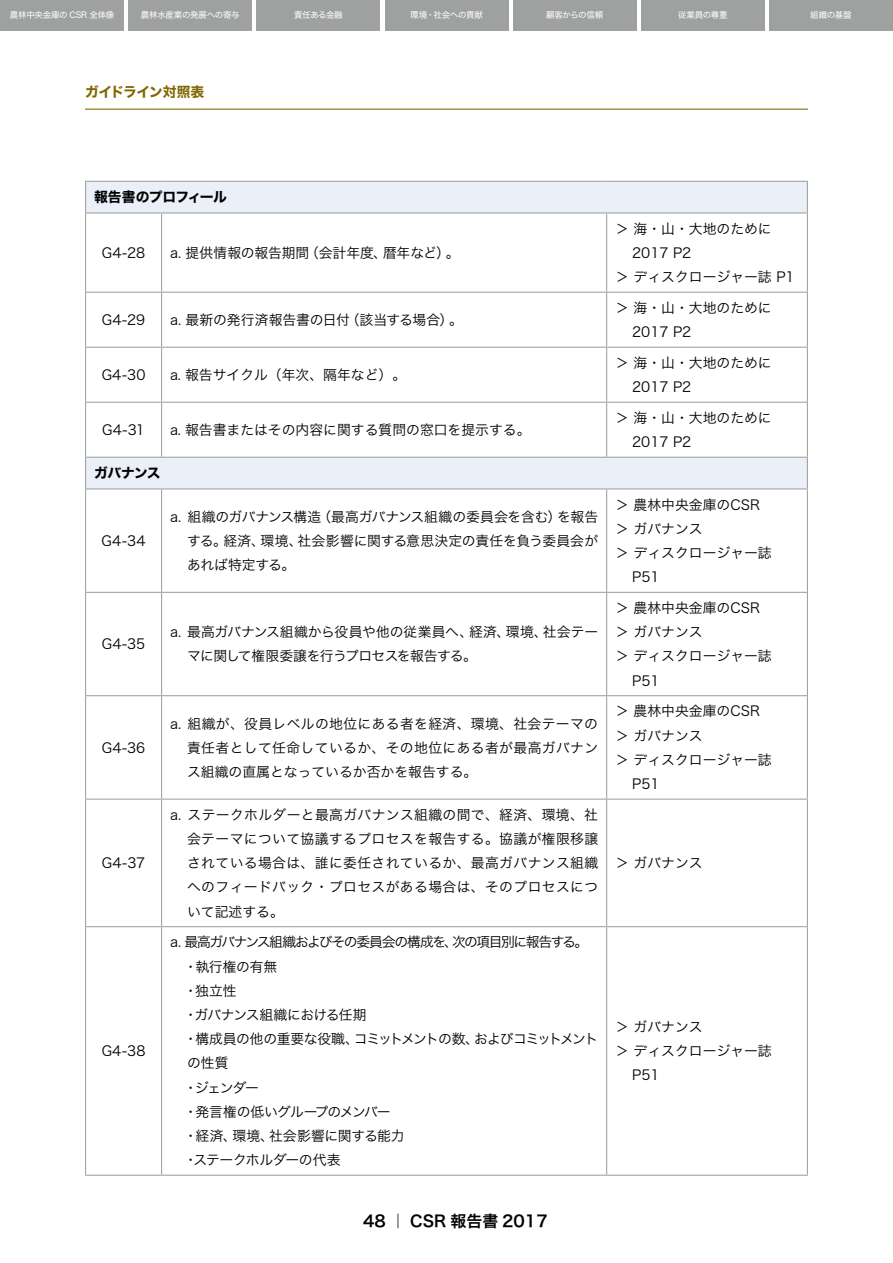
<style>
.page{position:relative;width:893px;height:1263px;background:#fff}
.page>*{position:absolute;margin:0;border:0;box-sizing:border-box;transform-origin:0 0}
.t1{font:15.9px "Hira Kaku DS W6";color:#000}
.t2{font:13.8px/24.2px "Hira Kaku DS W3";color:#000}
.t3{font:13.8px/24.2px "Hira Kaku DS W3";letter-spacing:-.02em;color:#000}
.t4{font:13.8px "Hira Kaku DS W3";letter-spacing:-.105em;color:#000}
.t5{font:13.8px "Hira Kaku DS W3";letter-spacing:-.07em;color:#000}
.t6{font:13.8px "Hira Kaku DS W3";letter-spacing:-.055em;color:#000}
.t7{font:13.8px "Hira Kaku DS W7";letter-spacing:-.045em;color:#000}
.t8{font:13.8px "Hira Kaku DS W3";letter-spacing:-.045em;color:#000}
.t9{font:13.8px "Hira Kaku DS W7";letter-spacing:-.035em;color:#806600}
.t10{font:8.55px "Hiragino Sans W4";letter-spacing:-.03em;color:#fff}
</style>
<div class="page">
<div style="left:0;top:0;width:124px;height:30px;background:#9fa0a0"></div>
<div style="left:128px;top:0;width:124px;height:30px;background:#9fa0a0"></div>
<div style="left:256px;top:0;width:124px;height:30px;background:#9fa0a0"></div>
<div style="left:385px;top:0;width:123px;height:30px;background:#9fa0a0"></div>
<div style="left:513px;top:0;width:124px;height:30px;background:#9fa0a0"></div>
<div style="left:641px;top:0;width:124px;height:30px;background:#9fa0a0"></div>
<div style="left:769px;top:0;width:124px;height:30px;background:#9fa0a0"></div>
<hr style="left:85px;top:109px;width:723px;height:1px;background:#806600">
<svg style="left:86px;top:182px;width:721px;height:306px"></svg>
<hr style="left:85px;top:181px;width:77px;height:1px;background:#9fa0a0">
<hr style="left:85px;top:182px;width:1px;height:30px;background:#9fa0a0">
<hr style="left:162px;top:181px;width:445px;height:1px;background:#9fa0a0">
<hr style="left:607px;top:181px;width:201px;height:1px;background:#9fa0a0">
<hr style="left:807px;top:182px;width:1px;height:30px;background:#9fa0a0">
<hr style="left:85px;top:212px;width:77px;height:1px;background:#9fa0a0">
<hr style="left:85px;top:213px;width:1px;height:79px;background:#9fa0a0">
<hr style="left:162px;top:212px;width:445px;height:1px;background:#9fa0a0">
<hr style="left:161px;top:213px;width:1px;height:79px;background:#9fa0a0">
<hr style="left:607px;top:212px;width:201px;height:1px;background:#9fa0a0">
<hr style="left:606px;top:213px;width:1px;height:79px;background:#9fa0a0">
<hr style="left:807px;top:213px;width:1px;height:79px;background:#9fa0a0">
<hr style="left:85px;top:292px;width:77px;height:1px;background:#9fa0a0">
<hr style="left:85px;top:293px;width:1px;height:54px;background:#9fa0a0">
<hr style="left:162px;top:292px;width:445px;height:1px;background:#9fa0a0">
<hr style="left:161px;top:293px;width:1px;height:54px;background:#9fa0a0">
<hr style="left:607px;top:292px;width:201px;height:1px;background:#9fa0a0">
<hr style="left:606px;top:293px;width:1px;height:54px;background:#9fa0a0">
<hr style="left:807px;top:293px;width:1px;height:54px;background:#9fa0a0">
<hr style="left:85px;top:347px;width:77px;height:1px;background:#9fa0a0">
<hr style="left:85px;top:348px;width:1px;height:54px;background:#9fa0a0">
<hr style="left:162px;top:347px;width:445px;height:1px;background:#9fa0a0">
<hr style="left:161px;top:348px;width:1px;height:54px;background:#9fa0a0">
<hr style="left:607px;top:347px;width:201px;height:1px;background:#9fa0a0">
<hr style="left:606px;top:348px;width:1px;height:54px;background:#9fa0a0">
<hr style="left:807px;top:348px;width:1px;height:54px;background:#9fa0a0">
<hr style="left:85px;top:402px;width:77px;height:1px;background:#9fa0a0">
<hr style="left:85px;top:403px;width:1px;height:54px;background:#9fa0a0">
<hr style="left:162px;top:402px;width:445px;height:1px;background:#9fa0a0">
<hr style="left:161px;top:403px;width:1px;height:54px;background:#9fa0a0">
<hr style="left:607px;top:402px;width:201px;height:1px;background:#9fa0a0">
<hr style="left:606px;top:403px;width:1px;height:54px;background:#9fa0a0">
<hr style="left:807px;top:403px;width:1px;height:54px;background:#9fa0a0">
<hr style="left:85px;top:457px;width:77px;height:1px;background:#9fa0a0">
<hr style="left:85px;top:458px;width:1px;height:30px;background:#9fa0a0">
<hr style="left:162px;top:457px;width:445px;height:1px;background:#9fa0a0">
<hr style="left:607px;top:457px;width:201px;height:1px;background:#9fa0a0">
<hr style="left:807px;top:458px;width:1px;height:30px;background:#9fa0a0">
<hr style="left:85px;top:488px;width:77px;height:1px;background:#9fa0a0">
<hr style="left:85px;top:489px;width:1px;height:103px;background:#9fa0a0">
<hr style="left:162px;top:488px;width:445px;height:1px;background:#9fa0a0">
<hr style="left:161px;top:489px;width:1px;height:103px;background:#9fa0a0">
<hr style="left:607px;top:488px;width:201px;height:1px;background:#9fa0a0">
<hr style="left:606px;top:489px;width:1px;height:103px;background:#9fa0a0">
<hr style="left:807px;top:489px;width:1px;height:103px;background:#9fa0a0">
<hr style="left:85px;top:592px;width:77px;height:1px;background:#9fa0a0">
<hr style="left:85px;top:593px;width:1px;height:102px;background:#9fa0a0">
<hr style="left:162px;top:592px;width:445px;height:1px;background:#9fa0a0">
<hr style="left:161px;top:593px;width:1px;height:102px;background:#9fa0a0">
<hr style="left:607px;top:592px;width:201px;height:1px;background:#9fa0a0">
<hr style="left:606px;top:593px;width:1px;height:102px;background:#9fa0a0">
<hr style="left:807px;top:593px;width:1px;height:102px;background:#9fa0a0">
<hr style="left:85px;top:695px;width:77px;height:1px;background:#9fa0a0">
<hr style="left:85px;top:696px;width:1px;height:102px;background:#9fa0a0">
<hr style="left:162px;top:695px;width:445px;height:1px;background:#9fa0a0">
<hr style="left:161px;top:696px;width:1px;height:102px;background:#9fa0a0">
<hr style="left:607px;top:695px;width:201px;height:1px;background:#9fa0a0">
<hr style="left:606px;top:696px;width:1px;height:102px;background:#9fa0a0">
<hr style="left:807px;top:696px;width:1px;height:102px;background:#9fa0a0">
<hr style="left:85px;top:798px;width:77px;height:2px;background:#9fa0a0">
<hr style="left:85px;top:800px;width:1px;height:126px;background:#9fa0a0">
<hr style="left:162px;top:798px;width:445px;height:2px;background:#9fa0a0">
<hr style="left:161px;top:800px;width:1px;height:126px;background:#9fa0a0">
<hr style="left:607px;top:798px;width:201px;height:2px;background:#9fa0a0">
<hr style="left:606px;top:800px;width:1px;height:126px;background:#9fa0a0">
<hr style="left:807px;top:800px;width:1px;height:126px;background:#9fa0a0">
<hr style="left:85px;top:926px;width:77px;height:1px;background:#9fa0a0">
<hr style="left:85px;top:927px;width:1px;height:248px;background:#9fa0a0">
<hr style="left:162px;top:926px;width:445px;height:1px;background:#9fa0a0">
<hr style="left:161px;top:927px;width:1px;height:248px;background:#9fa0a0">
<hr style="left:607px;top:926px;width:201px;height:1px;background:#9fa0a0">
<hr style="left:606px;top:927px;width:1px;height:248px;background:#9fa0a0">
<hr style="left:807px;top:927px;width:1px;height:248px;background:#9fa0a0">
<hr style="left:85px;top:1175px;width:77px;height:1px;background:#9fa0a0">
<hr style="left:162px;top:1175px;width:445px;height:1px;background:#9fa0a0">
<hr style="left:607px;top:1175px;width:201px;height:1px;background:#9fa0a0">
<p class="t10" style="left:10px;top:8px;width:106px">農林中央金庫の CSR 全体像</p>
<p class="t10" style="left:141px;top:8px;width:100px">農林水産業の発展への寄与</p>
<p class="t10" style="left:294px;top:8px;width:50px">責任ある金融</p>
<p class="t10" style="left:410px;top:8px;width:74px">環境・社会への貢献</p>
<p class="t10" style="left:546px;top:8px;width:59px">顧客からの信頼</p>
<p class="t10" style="left:678px;top:8px;width:51px">従業員の尊重</p>
<p class="t10" style="left:810px;top:8px;width:43px">組織の基盤</p>
<p class="t9" style="left:85px;top:82px;width:121px">ガイドライン対照表</p>
<p class="t7" style="left:94px;top:187px;width:134px">報告書のプロフィール</p>
<p class="t2" style="left:102px;top:240px;width:45px">G4-28</p>
<p class="t2" style="left:170px;top:240px;width:291px">a. 提供情報の報告期間（会計年度、暦年など）。</p>
<p class="t2" style="left:102px;top:308px;width:45px">G4-29</p>
<p class="t2" style="left:170px;top:308px;width:294px">a. 最新の発行済報告書の日付（該当する場合）。</p>
<p class="t2" style="left:102px;top:363px;width:45px">G4-30</p>
<p class="t2" style="left:170px;top:363px;width:238px">a. 報告サイクル（年次、隔年など）。</p>
<p class="t2" style="left:102px;top:418px;width:44px">G4-31</p>
<p class="t2" style="left:170px;top:418px;width:362px">a. 報告書またはその内容に関する質問の窓口を提示する。</p>
<p class="t7" style="left:94px;top:463px;width:68px">ガバナンス</p>
<p class="t2" style="left:102px;top:528px;width:45px">G4-34</p>
<p class="t2" style="left:187px;top:504px;width:413px;text-align:justify;text-indent:-17px">a. 組織のガバナンス構造（最高ガバナンス組織の委員会を含む）を報告する。経済、環境、社会影響に関する意思決定の責任を負う委員会があれば特定する。</p>
<p class="t2" style="left:102px;top:632px;width:45px">G4-35</p>
<p class="t3" style="left:187px;top:620px;width:413px;text-indent:-17px">a. 最高ガバナンス組織から役員や他の従業員へ、経済、環境、社会テーマに関して権限委譲を行うプロセスを報告する。</p>
<p class="t2" style="left:102px;top:735px;width:45px">G4-36</p>
<p class="t2" style="left:102px;top:851px;width:45px">G4-37</p>
<p class="t2" style="left:102px;top:1039px;width:45px">G4-38</p>
<p class="t2" style="left:187px;top:711px;width:413px;text-align:justify;text-indent:-17px">a. 組織が、役員レベルの地位にある者を経済、環境、社会テーマの責任者として任命しているか、その地位にある者が最高ガバナンス組織の直属となっているか否かを報告する。</p>
<p class="t2" style="left:187px;top:802px;width:413px;text-align:justify;text-indent:-17px">a. ステークホルダーと最高ガバナンス組織の間で、経済、環境、社会テーマについて協議するプロセスを報告する。協議が権限移譲されている場合は、誰に委任されているか、最高ガバナンス組織へのフィードバック・プロセスがある場合は、そのプロセスについて記述する。</p>
<p class="t4" style="left:170px;top:933px;width:420px">a. 最高ガバナンス組織およびその委員会の構成を、次の項目別に報告する。</p>
<p class="t2" style="left:170px;top:954px;width:109px">　・執行権の有無</p>
<p class="t2" style="left:170px;top:978px;width:68px">　・独立性</p>
<p class="t8" style="left:170px;top:1006px;width:198px">　・ガバナンス組織における任期</p>
<p class="t5" style="left:170px;top:1030px;width:430px">　・構成員の他の重要な役職、コミットメントの数、およびコミットメント</p>
<p class="t2" style="left:187px;top:1051px;width:43px">の性質</p>
<p class="t2" style="left:170px;top:1075px;width:90px">　・ジェンダー</p>
<p class="t6" style="left:170px;top:1103px;width:222px">　・発言権の低いグループのメンバー</p>
<p class="t2" style="left:170px;top:1123px;width:236px">　・経済、環境、社会影響に関する能力</p>
<p class="t3" style="left:170px;top:1148px;width:172px">　・ステークホルダーの代表</p>
<p class="t1" style="left:363px;top:1210px;width:186px">48 ｜ CSR 報告書 2017</p>
<p class="t2" style="left:615px;top:216px;width:158px">＞ 海・山・大地のために</p>
<p class="t2" style="left:632px;top:240px;width:61px">2017 P2</p>
<p class="t2" style="left:615px;top:265px;width:181px">＞ ディスクロージャー誌 P1</p>
<p class="t2" style="left:632px;top:295px;width:141px;text-indent:-17px">＞ 海・山・大地のために<br>2017 P2</p>
<p class="t2" style="left:632px;top:350px;width:141px;text-indent:-17px">＞ 海・山・大地のために<br>2017 P2</p>
<p class="t2" style="left:632px;top:405px;width:141px;text-indent:-17px">＞ 海・山・大地のために<br>2017 P2</p>
<p class="t2" style="left:615px;top:492px;width:146px">＞ 農林中央金庫のCSR</p>
<p class="t2" style="left:615px;top:516px;width:89px">＞ ガバナンス</p>
<p class="t2" style="left:615px;top:541px;width:158px">＞ ディスクロージャー誌</p>
<p class="t2" style="left:632px;top:565px;width:29px">P51</p>
<p class="t2" style="left:615px;top:596px;width:146px">＞ 農林中央金庫のCSR</p>
<p class="t2" style="left:615px;top:620px;width:89px">＞ ガバナンス</p>
<p class="t2" style="left:615px;top:644px;width:158px">＞ ディスクロージャー誌</p>
<p class="t2" style="left:632px;top:668px;width:29px">P51</p>
<p class="t2" style="left:615px;top:699px;width:146px">＞ 農林中央金庫のCSR</p>
<p class="t2" style="left:615px;top:723px;width:89px">＞ ガバナンス</p>
<p class="t2" style="left:615px;top:747px;width:158px">＞ ディスクロージャー誌</p>
<p class="t2" style="left:632px;top:772px;width:29px">P51</p>
<p class="t2" style="left:615px;top:851px;width:89px">＞ ガバナンス</p>
<p class="t2" style="left:615px;top:1015px;width:89px">＞ ガバナンス</p>
<p class="t2" style="left:615px;top:1039px;width:158px">＞ ディスクロージャー誌</p>
<p class="t2" style="left:632px;top:1063px;width:29px">P51</p>
</div>
